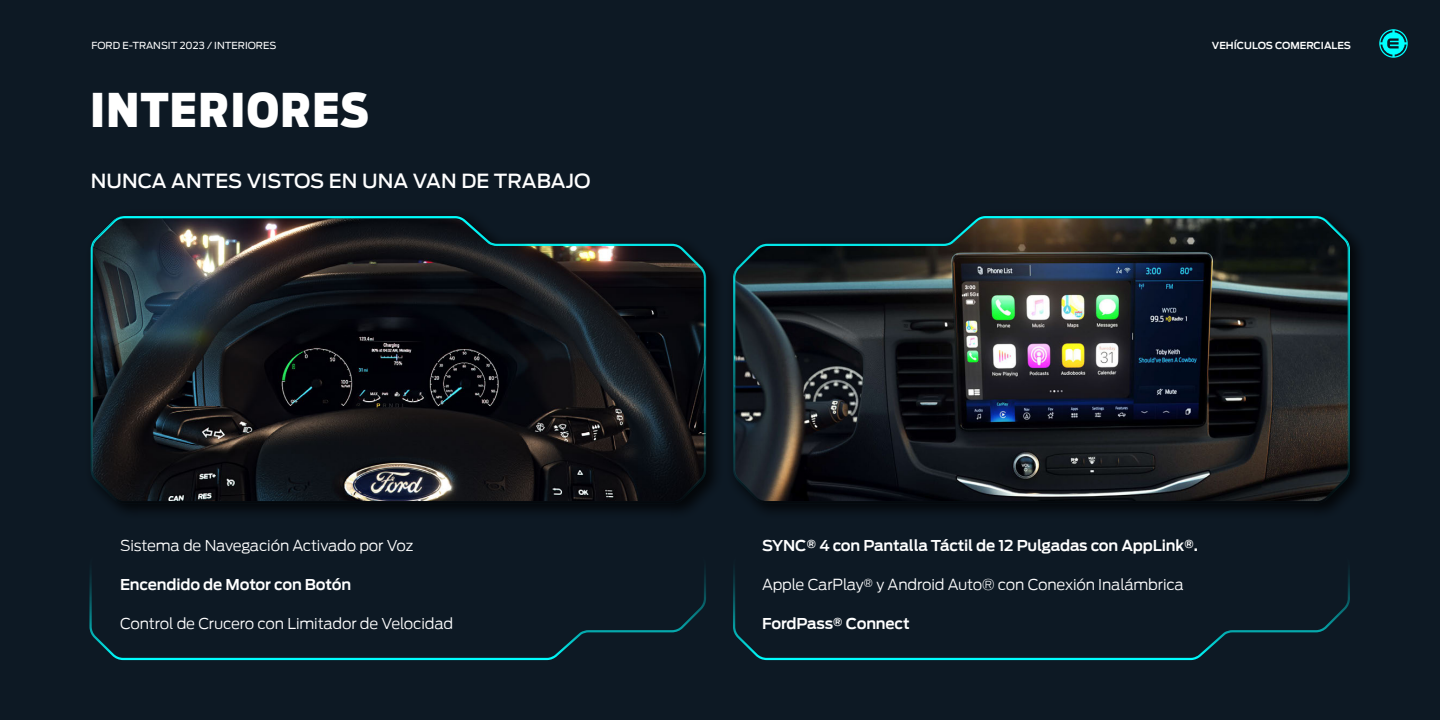
<style>
.page{position:relative;width:1440px;height:720px;background:#0d1924}
.page>*{position:absolute;margin:0;border:0;box-sizing:border-box;transform-origin:0 0}
.t1{font:900 46.5px "Ford Antenna Cond";letter-spacing:.03em;color:#fff}
.t2{font:19.5px "Ford Antenna Medium";letter-spacing:.005em;color:#fff}
.t3{font:15px "Ford Antenna Light";letter-spacing:-.01em;color:#fff}
.t4{font:15px "Ford Antenna Semibold";letter-spacing:-.01em;color:#fff}
.t5{font:9.75px "Ford Antenna Regular";color:#fff}
.t6{font:9.75px "Ford Antenna Semibold";color:#fff}
</style>
<div class="page">
<svg style="left:1379px;top:29px;width:29px;height:29px"></svg>
<svg style="left:89px;top:569px;width:617px;height:91px"></svg>
<svg style="left:733px;top:569px;width:617px;height:91px"></svg>
<img style="left:761px;top:242px;width:561px;height:257px">
<img style="left:90px;top:247px;width:1px;height:199px">
<img style="left:706px;top:286px;width:9px;height:205px">
<img style="left:114px;top:493px;width:24px;height:18px">
<img style="left:117px;top:237px;width:381px;height:238px">
<img style="left:1324px;top:242px;width:26px;height:260px">
<img style="left:733px;top:273px;width:26px;height:229px">
<img style="left:759px;top:499px;width:565px;height:4px">
<img style="left:951px;top:216px;width:396px;height:26px">
<img style="left:737px;top:242px;width:217px;height:26px">
<img style="left:1322px;top:242px;width:27px;height:258px">
<img style="left:734px;top:268px;width:27px;height:232px">
<img style="left:1036px;top:500px;width:286px;height:1px">
<img style="left:91px;top:242px;width:26px;height:260px">
<img style="left:117px;top:499px;width:563px;height:4px">
<img style="left:94px;top:216px;width:396px;height:26px">
<img style="left:93px;top:242px;width:2px;height:233px">
<img style="left:486px;top:242px;width:217px;height:26px">
<img style="left:679px;top:268px;width:27px;height:232px">
<img style="left:125px;top:501px;width:293px;height:1px">
<svg style="left:673px;top:499px;width:6px;height:2px"></svg>
<p class="t5" style="left:92px;top:37px;width:186px">FORD E-TRANSIT 2023 / INTERIORES</p>
<p class="t6" style="left:1212px;top:37px;width:141px">VEHÍCULOS COMERCIALES</p>
<h1 class="t1" style="left:90px;top:67px;width:281px">INTERIORES</h1>
<h2 class="t2" style="left:91px;top:164px;width:501px">NUNCA ANTES VISTOS EN UNA VAN DE TRABAJO</h2>
<p class="t3" style="left:120px;top:533px;width:295px">Sistema de Navegación Activado por Voz</p>
<p class="t4" style="left:120px;top:572px;width:233px">Encendido de Motor con Botón</p>
<p class="t3" style="left:120px;top:611px;width:335px">Control de Crucero con Limitador de Velocidad</p>
<p class="t4" style="left:762px;top:533px;width:438px">SYNC® 4 con Pantalla Táctil de 12 Pulgadas con AppLink®.</p>
<p class="t3" style="left:762px;top:572px;width:423px">Apple CarPlay® y Android Auto® con Conexión Inalámbrica</p>
<p class="t4" style="left:762px;top:611px;width:149px">FordPass® Connect</p>
</div>
